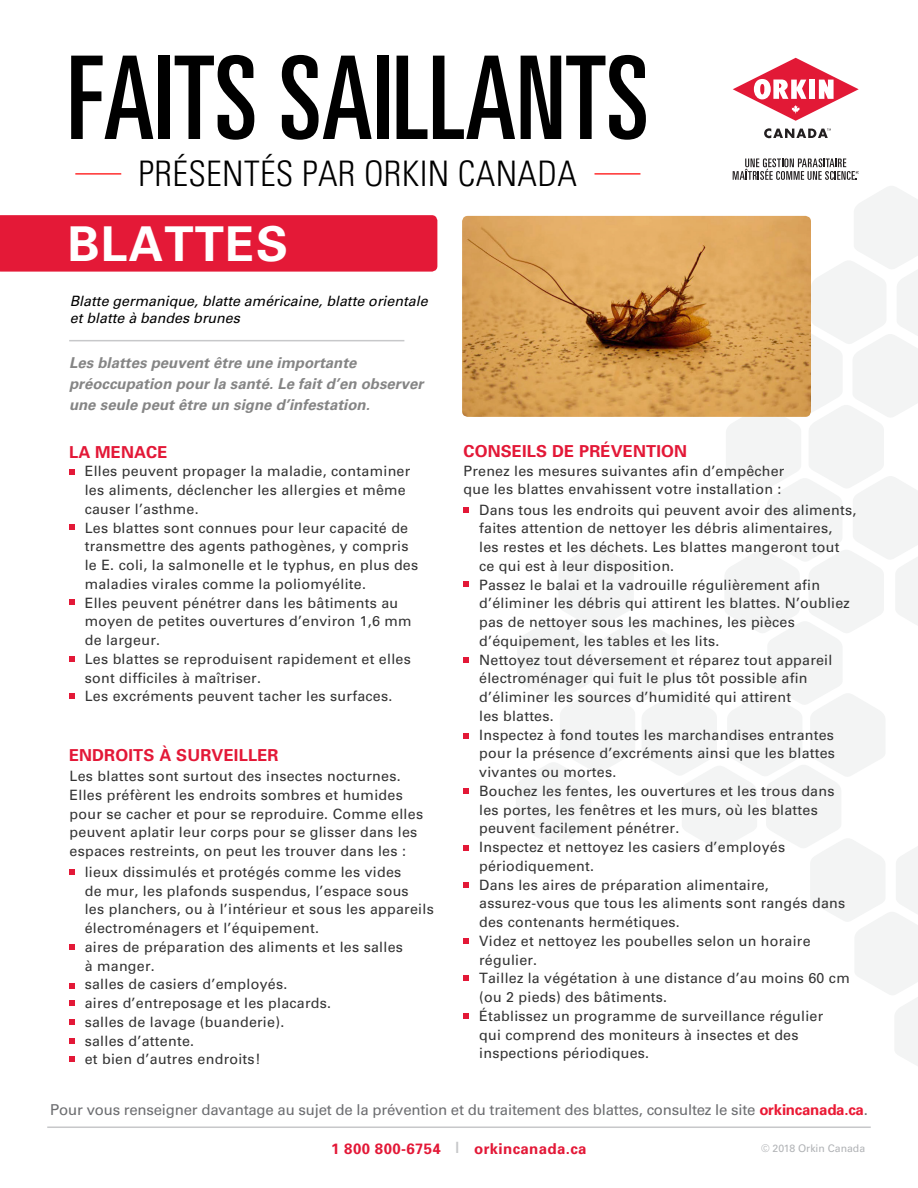
<style>
.page{position:relative;width:918px;height:1188px;background:#fff}
.page>*{position:absolute;margin:0;border:0;box-sizing:border-box;transform-origin:0 0}
.t1{font:ultra-condensed 115.5px "Univers";color:#000}
.t2{font:700 48px "Univers";letter-spacing:.025em;color:#fff}
.t3{font:300 condensed 35.1px "Univers";letter-spacing:.01em;color:#000}
.t4{font:700 16.5px "Univers";letter-spacing:.01em;color:#e31837}
.t5{font:italic 700 15px/21px "Univers";color:#858585}
.t6{font:15px "Univers";letter-spacing:-.015em;color:#6d6e71}
.t7{font:700 15px "Univers";letter-spacing:.025em;color:#e31837}
.t8{font:14.25px/18.8px "Univers";letter-spacing:.015em;color:#333}
.t9{font:italic 14.25px/17.1px "Univers";color:#000}
.t10{font:10.5px "Univers";color:#b1b3b6}
.s1{font-weight:700;color:#ea1a35}
.s2{font-size:15.6px;color:#c7c8ca}
</style>
<div class="page">
<div style="left:0;top:215px;width:437px;height:57px;background:#e41937"></div>
<svg style="left:733px;top:58px;width:126px;height:63px"></svg>
<svg style="left:764px;top:128px;width:67px;height:10px"></svg>
<svg style="left:515px;top:158px;width:403px;height:908px"></svg>
<img style="left:462px;top:216px;width:349px;height:201px">
<hr style="left:75px;top:173px;width:46px;height:2px;background:#f33">
<hr style="left:595px;top:173px;width:45px;height:2px;background:#f33">
<svg style="left:70px;top:525px;width:5px;height:5px"></svg>
<svg style="left:70px;top:656px;width:5px;height:6px"></svg>
<svg style="left:70px;top:694px;width:5px;height:5px"></svg>
<svg style="left:70px;top:869px;width:5px;height:5px"></svg>
<svg style="left:70px;top:1057px;width:5px;height:5px"></svg>
<svg style="left:70px;top:944px;width:5px;height:5px"></svg>
<svg style="left:70px;top:983px;width:5px;height:5px"></svg>
<svg style="left:70px;top:1001px;width:5px;height:5px"></svg>
<svg style="left:70px;top:1038px;width:5px;height:5px"></svg>
<svg style="left:70px;top:1019px;width:5px;height:5px"></svg>
<hr style="left:47px;top:1126px;width:824px;height:2px;background:#c7c8ca">
<hr style="left:69px;top:340px;width:335px;height:1px;background:#c7c8ca">
<svg style="left:70px;top:469px;width:5px;height:5px"></svg>
<svg style="left:70px;top:599px;width:5px;height:6px"></svg>
<svg style="left:464px;top:507px;width:5px;height:5px"></svg>
<svg style="left:464px;top:582px;width:5px;height:5px"></svg>
<svg style="left:464px;top:657px;width:5px;height:6px"></svg>
<svg style="left:464px;top:734px;width:5px;height:5px"></svg>
<svg style="left:464px;top:846px;width:5px;height:5px"></svg>
<svg style="left:464px;top:788px;width:5px;height:5px"></svg>
<svg style="left:464px;top:939px;width:5px;height:5px"></svg>
<svg style="left:464px;top:882px;width:5px;height:5px"></svg>
<svg style="left:464px;top:1013px;width:5px;height:5px"></svg>
<svg style="left:464px;top:976px;width:5px;height:5px"></svg>
<h1 class="t1" style="left:67px;top:32px;width:584px">FAITS SAILLANTS</h1>
<h3 class="t3" style="left:138px;top:153px;width:440px">PRÉSENTÉS PAR ORKIN CANADA</h3>
<h2 class="t2" style="left:68px;top:213px;width:222px">BLATTES</h2>
<p class="t9" style="left:70px;top:292px;width:359px">Blatte germanique, blatte américaine, blatte orientale et blatte à bandes brunes</p>
<p class="t5" style="left:69px;top:352px;width:356px">Les blattes peuvent être une importante préoccupation pour la santé. Le fait d’en observer une seule peut être un signe d’infestation.</p>
<p class="t4" style="left:69px;top:441px;width:100px">LA MENACE</p>
<p class="t8" style="left:85px;top:462px;width:335px">Elles peuvent propager la maladie, contaminer les aliments, déclencher les allergies et même causer l’asthme.<br>Les blattes sont connues pour leur capacité de transmettre des agents pathogènes, y compris le E. coli, la salmonelle et le typhus, en plus des maladies virales comme la poliomyélite.<br>Elles peuvent pénétrer dans les bâtiments au moyen de petites ouvertures d’environ 1,6 mm de largeur.<br>Les blattes se reproduisent rapidement et elles sont difficiles à maîtriser.<br>Les excréments peuvent tacher les surfaces.</p>
<p class="t4" style="left:69px;top:745px;width:211px">ENDROITS À SURVEILLER</p>
<p class="t8" style="left:70px;top:767px;width:355px">Les blattes sont surtout des insectes nocturnes.<br>Elles préfèrent les endroits sombres et humides pour se cacher et pour se reproduire. Comme elles peuvent aplatir leur corps pour se glisser dans les espaces restreints, on peut les trouver dans les :</p>
<p class="t8" style="left:85px;top:862px;width:351px">lieux dissimulés et protégés comme les vides<br>de mur, les plafonds suspendus, l’espace sous<br>les planchers, ou à l’intérieur et sous les appareils électroménagers et l’équipement.<br>aires de préparation des aliments et les salles<br>à manger.<br>salles de casiers d’employés.<br>aires d’entreposage et les placards.<br>salles de lavage (buanderie).<br>salles d’attente.<br>et bien d’autres endroits!</p>
<p class="t4" style="left:464px;top:440px;width:225px">CONSEILS DE PRÉVENTION</p>
<p class="t8" style="left:464px;top:461px;width:322px">Prenez les mesures suivantes afin d’empêcher que les blattes envahissent votre installation :</p>
<p class="t8" style="left:479px;top:500px;width:379px">Dans tous les endroits qui peuvent avoir des aliments, faites attention de nettoyer les débris alimentaires,<br>les restes et les déchets. Les blattes mangeront tout ce qui est à leur disposition.<br>Passez le balai et la vadrouille régulièrement afin d’éliminer les débris qui attirent les blattes. N’oubliez pas de nettoyer sous les machines, les pièces d’équipement, les tables et les lits.<br>Nettoyez tout déversement et réparez tout appareil électroménager qui fuit le plus tôt possible afin d’éliminer les sources d’humidité qui attirent<br>les blattes.<br>Inspectez à fond toutes les marchandises entrantes pour la présence d’excréments ainsi que les blattes vivantes ou mortes.<br>Bouchez les fentes, les ouvertures et les trous dans les portes, les fenêtres et les murs, où les blattes peuvent facilement pénétrer.<br>Inspectez et nettoyez les casiers d’employés périodiquement.<br>Dans les aires de préparation alimentaire, assurez-vous que tous les aliments sont rangés dans des contenants hermétiques.<br>Videz et nettoyez les poubelles selon un horaire régulier.<br>Taillez la végétation à une distance d’au moins 60 cm (ou 2 pieds) des bâtiments.<br>Établissez un programme de surveillance régulier<br>qui comprend des moniteurs à insectes et des inspections périodiques.</p>
<p class="t6" style="left:50px;top:1101px;width:819px">Pour vous renseigner davantage au sujet de la prévention et du traitement des blattes, consultez le site <span class="s1">orkincanada.ca</span>.</p>
<p class="t7" style="left:331px;top:1139px;width:257px">1 800 800-6754 <span class="s2">|</span> orkincanada.ca</p>
<p class="t10" style="left:761px;top:1142px;width:105px">© 2018 Orkin Canada</p>
</div>
